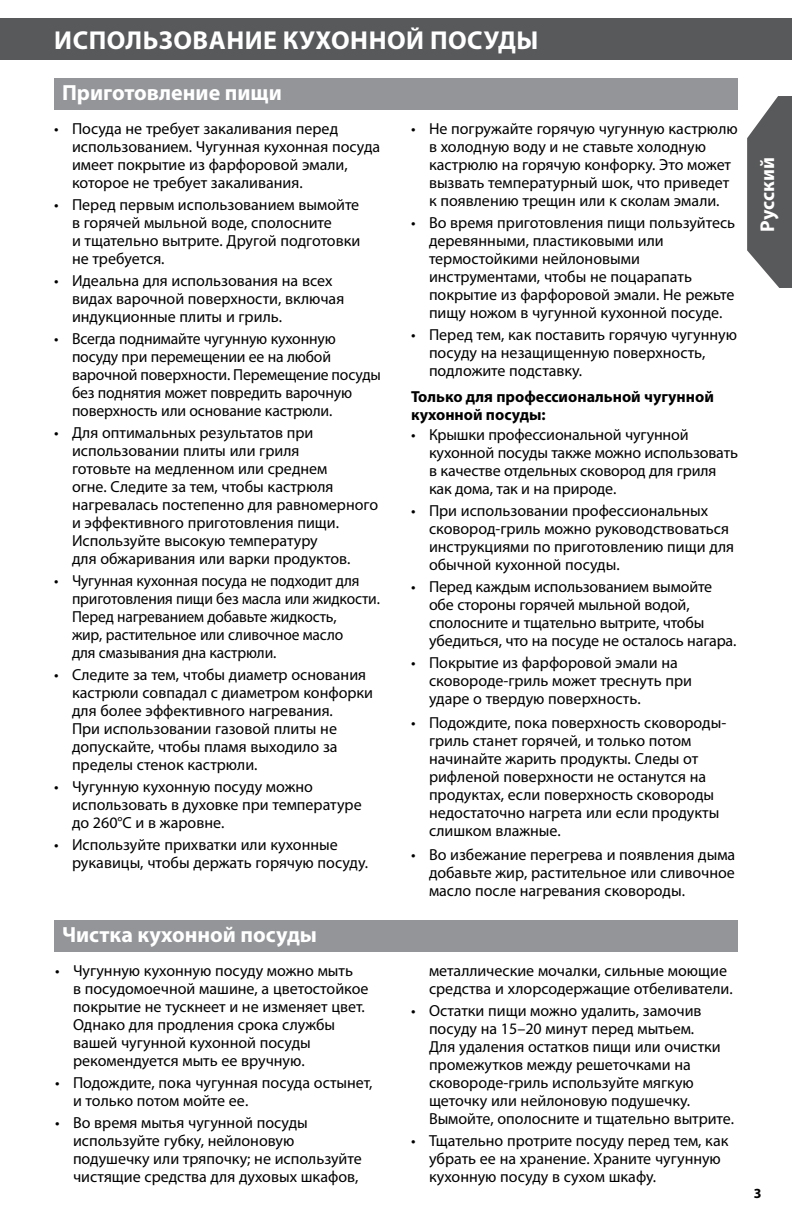
<style>
.page{position:relative;width:792px;height:1224px;background:#fff}
.page>*{position:absolute;margin:0;border:0;box-sizing:border-box;transform-origin:0 0}
.t1{font:700 26px "Myriad Pro";color:#fff}
.t2{font:700 22px "Myriad Pro";color:#fff}
.t3{font:700 20px "Myriad Pro";color:#fff}
.t4{font:16px/18px "Myriad Pro";color:#000}
.t5{font:700 16px/18px "Myriad Pro";color:#000}
.t6{font:700 14px "Myriad Pro";color:#000}
</style>
<div class="page">
<svg style="left:747px;top:96px;width:45px;height:192px;background:#707173"></svg>
<div style="left:0;top:18px;width:792px;height:42px;background:#58595b"></div>
<div style="left:54px;top:78px;width:684px;height:32px;background:#939598"></div>
<div style="left:54px;top:920px;width:684px;height:32px;background:#939598"></div>
<h1 class="t1" style="left:54px;top:23px;width:37px">Использование</h1>
<h1 class="t1" style="left:283px;top:23px;width:19px">кухонно</h1>
<h1 class="t1" style="left:406px;top:23px;width:43px">й посуды</h1>
<h2 class="t2" style="left:62px;top:78px;width:221px">Приготовление пищи</h2>
<p class="t4" style="left:72px;top:119px;width:310px;text-indent:-18px">• Посуда не требует закаливания перед использованием. Чугунная кухонная посуда имеет покрытие из фарфоровой эмали, которое не требует закаливания.</p>
<p class="t4" style="left:72px;top:195px;width:290px;text-indent:-18px">• Перед первым использованием вымойте в горячей мыльной воде, сполосните<br>и тщательно вытрите. Другой подготовки не требуется.</p>
<p class="t4" style="left:72px;top:271px;width:274px;text-indent:-18px">• Идеальна для использования на всех видах варочной поверхности, включая индукционные плиты и гриль.</p>
<p class="t4" style="left:72px;top:329px;width:311px;text-indent:-18px">• Всегда поднимайте чугунную кухонную посуду при перемещении ее на любой варочной поверхности. Перемещение посуды без поднятия может повредить варочную поверхность или основание кастрюли.</p>
<p class="t4" style="left:72px;top:423px;width:308px;text-indent:-18px">• Для оптимальных результатов при использовании плиты или гриля<br>готовьте на медленном или среднем<br>огне. Следите за тем, чтобы кастрюля нагревалась постепенно для равномерного и эффективного приготовления пищи.<br>Используйте высокую температуру<br>для обжаривания или варки продуктов.</p>
<p class="t4" style="left:72px;top:571px;width:309px;text-indent:-18px">• Чугунная кухонная посуда не подходит для приготовления пищи без масла или жидкости.<br>Перед нагреванием добавьте жидкость,<br>жир, растительное или сливочное масло<br>для смазывания дна кастрюли.</p>
<p class="t4" style="left:72px;top:665px;width:303px;text-indent:-18px">• Следите за тем, чтобы диаметр основания кастрюли совпадал с диаметром конфорки для более эффективного нагревания.<br>При использовании газовой плиты не допускайте, чтобы пламя выходило за пределы стенок кастрюли.</p>
<p class="t4" style="left:72px;top:777px;width:291px;text-indent:-18px">• Чугунную кухонную посуду можно использовать в духовке при температуре до 260°C и в жаровне.</p>
<p class="t4" style="left:72px;top:835px;width:298px;text-indent:-18px">• Используйте прихватки или кухонные рукавицы, чтобы держать горячую посуду.</p>
<h2 class="t2" style="left:62px;top:920px;width:257px">Чистка кухонной посуды</h2>
<p class="t4" style="left:73px;top:961px;width:297px;text-indent:-18px">• Чугунную кухонную посуду можно мыть<br>в посудомоечной машине, а цветостойкое покрытие не тускнеет и не изменяет цвет.<br>Однако для продления срока службы вашей чугунной кухонной посуды рекомендуется мыть ее вручную.</p>
<p class="t4" style="left:73px;top:1073px;width:301px;text-indent:-18px">• Подождите, пока чугунная посуда остынет, и только потом мойте ее.</p>
<p class="t4" style="left:73px;top:1113px;width:290px;text-indent:-18px">• Во время мытья чугунной посуды используйте губку, нейлоновую подушечку или тряпочку; не используйте чистящие средства для духовых шкафов,</p>
<p class="t4" style="left:429px;top:119px;width:310px;text-indent:-18px">• Не погружайте горячую чугунную кастрюлю в холодную воду и не ставьте холодную кастрюлю на горячую конфорку. Это может вызвать температурный шок, что приведет к появлению трещин или к сколам эмали.</p>
<p class="t4" style="left:429px;top:213px;width:308px;text-indent:-18px">• Во время приготовления пищи пользуйтесь деревянными, пластиковыми или термостойкими нейлоновыми инструментами, чтобы не поцарапать покрытие из фарфоровой эмали. Не режьте пищу ножом в чугунной кухонной посуде.</p>
<p class="t4" style="left:429px;top:325px;width:310px;text-indent:-18px">• Перед тем, как поставить горячую чугунную посуду на незащищенную поверхность, подложите подставку.</p>
<p class="t5" style="left:411px;top:387px;width:304px">Только для профессиональной чугунной кухонной посуды:</p>
<p class="t4" style="left:429px;top:425px;width:311px;text-indent:-18px">• Крышки профессиональной чугунной кухонной посуды также можно использовать в качестве отдельных сковород для гриля как дома, так и на природе.</p>
<p class="t4" style="left:429px;top:501px;width:307px;text-indent:-18px">• При использовании профессиональных сковород-гриль можно руководствоваться инструкциями по приготовлению пищи для обычной кухонной посуды.</p>
<p class="t4" style="left:429px;top:577px;width:309px;text-indent:-18px">• Перед каждым использованием вымойте обе стороны горячей мыльной водой, сполосните и тщательно вытрите, чтобы убедиться, что на посуде не осталось нагара.</p>
<p class="t4" style="left:429px;top:653px;width:265px;text-indent:-18px">• Покрытие из фарфоровой эмали на сковороде-гриль может треснуть при ударе о твердую поверхность.</p>
<p class="t4" style="left:429px;top:713px;width:299px;text-indent:-18px">• Подождите, пока поверхность сковороды&shy;гриль станет горячей, и только потом начинайте жарить продукты. Следы от рифленой поверхности не останутся на продуктах, если поверхность сковороды недостаточно нагрета или если продукты слишком влажные.</p>
<p class="t4" style="left:429px;top:845px;width:308px;text-align:justify;text-indent:-18px">• Во избежание перегрева и появления дыма добавьте жир, растительное или сливочное масло после нагревания сковороды.</p>
<p class="t4" style="left:429px;top:961px;width:305px">металлические мочалки, сильные моющие средства и хлорсодержащие отбеливатели.</p>
<p class="t4" style="left:429px;top:1001px;width:307px;text-indent:-18px">• Остатки пищи можно удалить, замочив посуду на 15–20 минут перед мытьем.<br>Для удаления остатков пищи или очистки промежутков между решеточками на сковороде-гриль используйте мягкую щеточку или нейлоновую подушечку.<br>Вымойте, ополосните и тщательно вытрите.</p>
<p class="t4" style="left:429px;top:1131px;width:301px;text-indent:-18px">• Тщательно протрите посуду перед тем, как убрать ее на хранение. Храните чугунную кухонную посуду в сухом шкафу.</p>
<p class="t3" style="left:755px;top:232px;width:76px;rotate:-90deg">Русский</p>
<p class="t6" style="left:754px;top:1184px;width:9px">3</p>
</div>
